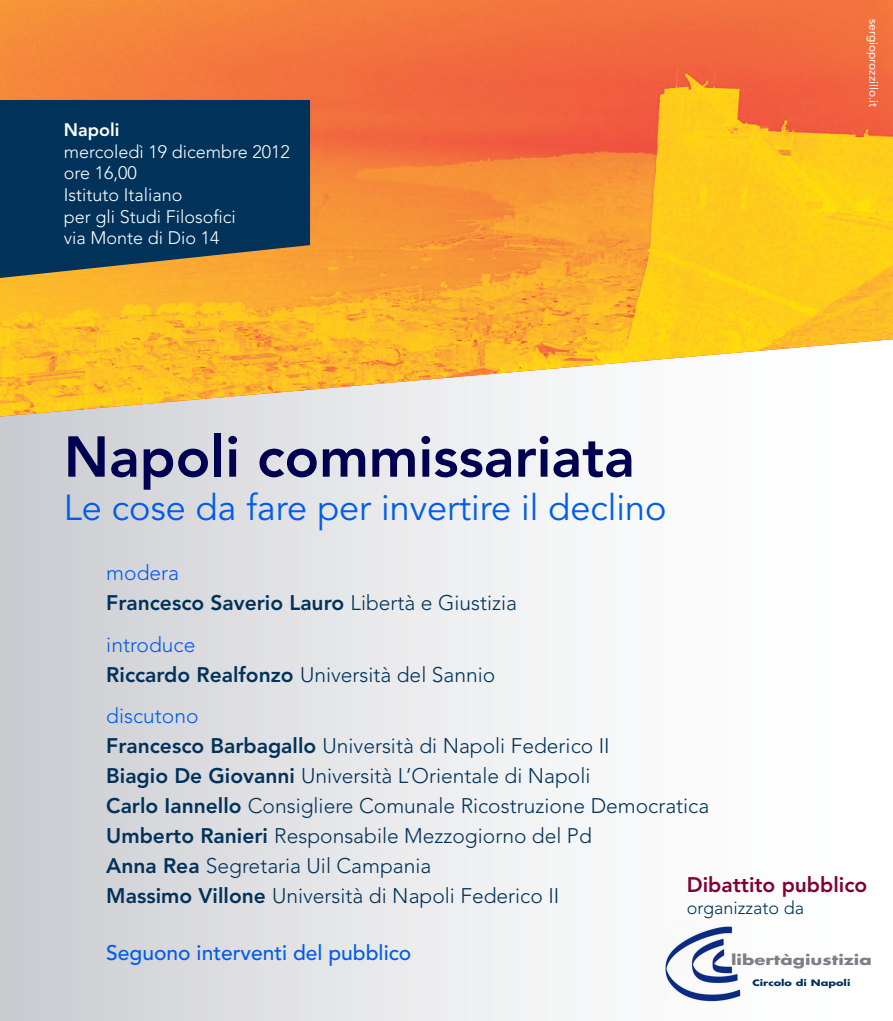
<style>
.page{position:relative;width:893px;height:1021px;background:#fff}
.page>*{position:absolute;margin:0;border:0;box-sizing:border-box;transform-origin:0 0}
.t1{font:800 57px "Avenir";color:#000050}
.t2{font:36px "Avenir";color:#005de9}
.t3{font:300 21px "Avenir";color:#00325a}
.t4{font:800 21px "Avenir";color:#00325a}
.t5{font:500 21px "Avenir";color:#005de9}
.t6{font:300 21px "Avenir";color:#005de9}
.t7{font:800 21px "Avenir";color:#800038}
.t8{font:300 18px "Avenir";color:#fff}
.t9{font:300 18px "Avenir";color:#00325a}
.t10{font:800 18px "Avenir";color:#fff}
.t11{font:700 13.95px "Futura";color:#807d88;scale:1.3 1}
.t12{font:12px "Avenir";color:#fff}
.t13{font:700 8.7px "Futura";color:#00325a;scale:1.3 1}
.s1{font-weight:300}
.s2{font-weight:800}
</style>
<div class="page">
<div style="left:0;top:0;width:893px;height:1020px;background:linear-gradient(to right,#cecfd4,#fff)"></div>
<img style="left:0;top:0;width:893px;height:416px">
<svg style="left:0;top:100px;width:310px;height:178px;background:#173c56"></svg>
<img style="left:665px;top:926px;width:75px;height:75px">
<p class="t10" style="left:64px;top:119px;width:57px">Napoli</p>
<p class="t8" style="left:64px;top:141px;width:228px">mercoledì 19 dicembre 2012</p>
<p class="t8" style="left:64px;top:162px;width:75px">ore 16,00</p>
<p class="t8" style="left:64px;top:184px;width:120px">Istituto Italiano</p>
<p class="t8" style="left:64px;top:206px;width:174px">per gli Studi Filosofici</p>
<p class="t8" style="left:64px;top:227px;width:157px">via Monte di Dio 14</p>
<p class="t1" style="left:64px;top:423px;width:573px">Napoli commissariata</p>
<p class="t2" style="left:64px;top:487px;width:604px">Le cose da fare per invertire il declino</p>
<p class="t12" style="left:880px;top:19px;width:90px;rotate:90deg">sergioprozzillo.it</p>
<p class="t6" style="left:106px;top:561px;width:74px">modera</p>
<p class="t4" style="left:106px;top:590px;width:412px">Francesco Saverio Lauro <span class="s1">Libertà e Giustizia</span></p>
<p class="t6" style="left:106px;top:632px;width:91px">introduce</p>
<p class="t3" style="left:106px;top:662px;width:390px"><span class="s2">Riccardo Realfonzo</span> Università del Sannio</p>
<p class="t6" style="left:106px;top:703px;width:94px">discutono</p>
<p class="t3" style="left:106px;top:733px;width:505px"><span class="s2">Francesco Barbagallo</span> Università di Napoli Federico II</p>
<p class="t3" style="left:106px;top:763px;width:486px"><span class="s2">Biagio De Giovanni</span> Università L’Orientale di Napoli</p>
<p class="t3" style="left:106px;top:793px;width:604px"><span class="s2">Carlo Iannello</span> Consigliere Comunale Ricostruzione Democratica</p>
<p class="t3" style="left:106px;top:823px;width:487px"><span class="s2">Umberto Ranieri</span> Responsabile Mezzogiorno del Pd</p>
<p class="t3" style="left:106px;top:853px;width:327px"><span class="s2">Anna Rea</span> Segretaria Uil Campania</p>
<p class="t3" style="left:106px;top:883px;width:454px"><span class="s2">Massimo Villone</span> Università di Napoli Federico II</p>
<p class="t5" style="left:106px;top:941px;width:306px">Seguono interventi del pubblico</p>
<p class="t7" style="left:687px;top:872px;width:182px">Dibattito pubblico</p>
<p class="t9" style="left:687px;top:897px;width:119px">organizzato da</p>
<p class="t11" style="left:731px;top:950px;width:110px">libertàgiustizia</p>
<p class="t13" style="left:752px;top:976px;width:77px">Circolo di Napoli</p>
</div>
